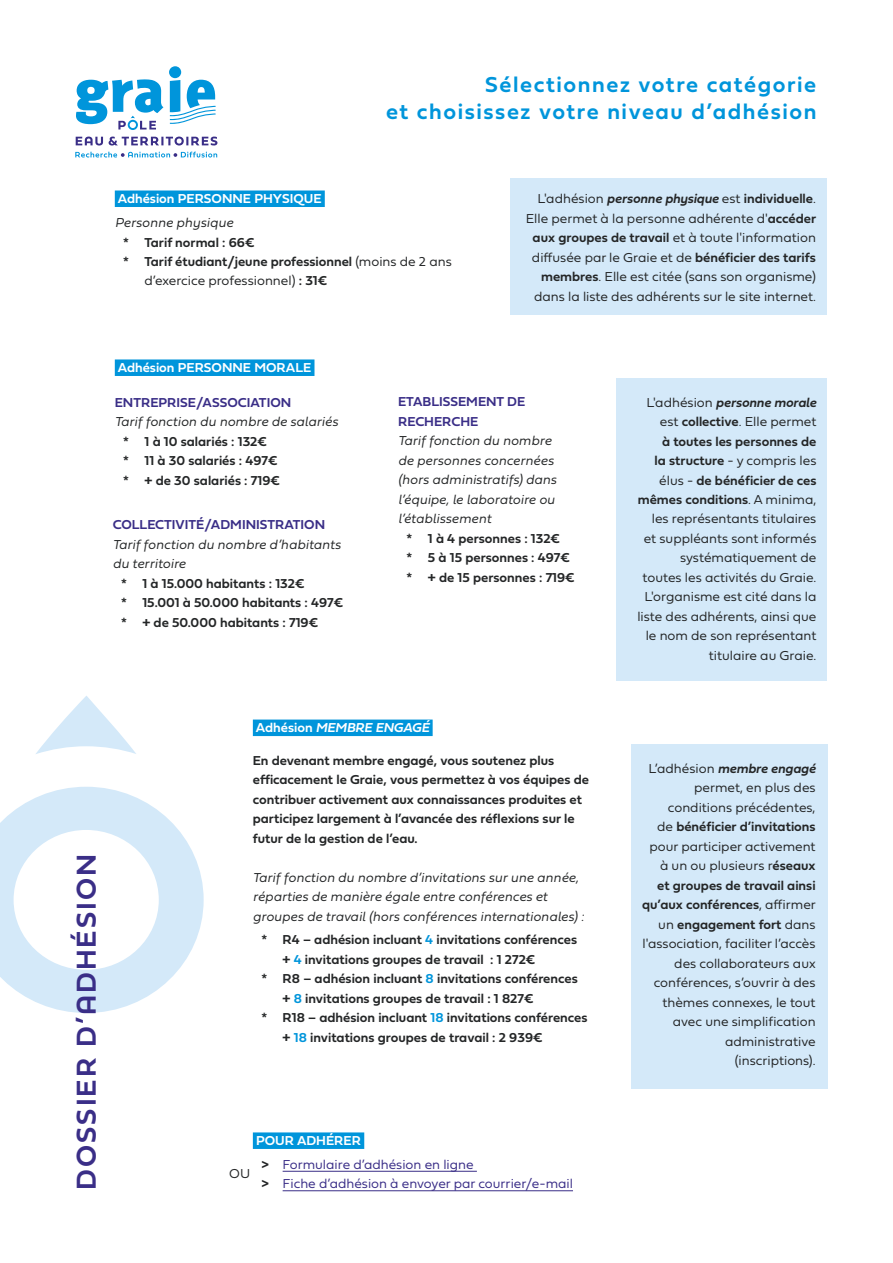
<style>
.page{position:relative;width:893px;height:1263px;background:#fff}
.page>*{position:absolute;margin:0;border:0;box-sizing:border-box;transform-origin:0 0}
.t1{font:28.5px "Fieldwork Geo Demibold";letter-spacing:.07em;color:#3a2e87}
.t2{font:22.5px/27px "Fieldwork Geo Demibold";letter-spacing:.07em;color:#0095db;text-align:right}
.t3{font:13.5px/19.5px "Fieldwork Geo Demibold";color:#242627}
.t4{font:13.5px/19.5px "Fieldwork Geo Light";color:#242627;text-align:right}
.t5{font:italic 300 13.5px/19.5px "Fieldwork";color:#242627}
.t6{font:italic 600 13.5px "Fieldwork";color:#242627}
.t7{font:13.5px/19.5px "Fieldwork Geo Demibold";color:#3a2e87}
.t8{font:13.5px/19.5px "Fieldwork Geo Light";color:#3a2e87}
.t9{font:13.5px "Fieldwork Geo Demibold";color:#fff}
.t10{font:italic 600 13.5px "Fieldwork";color:#fff}
.s1{font-family:"Fieldwork Geo Light"}
.s2{font-family:"Fieldwork Geo Demibold"}
.s3{font-family:"Fieldwork Geo Light";font-weight:400;font-style:normal}
.s4{font-family:"Fieldwork Geo Demibold";font-weight:400;font-style:normal}
.s5{color:#0095db}
.s6{font-family:"Fieldwork Geo Demibold";color:#242627}
</style>
<div class="page">
<div style="left:510px;top:179px;width:317px;height:136px;background:#d4e9f9"></div>
<div style="left:617px;top:378px;width:210px;height:302px;background:#d4e9f9"></div>
<div style="left:631px;top:744px;width:196px;height:344px;background:#d4e9f9"></div>
<div style="left:115px;top:190px;width:210px;height:17px;background:#0095db"></div>
<div style="left:115px;top:359px;width:199px;height:17px;background:#0095db"></div>
<div style="left:253px;top:719px;width:180px;height:17px;background:#0095db"></div>
<div style="left:253px;top:1132px;width:111px;height:17px;background:#0095db"></div>
<hr style="left:283px;top:1171px;width:194px;height:1px;background:#3a2e87">
<hr style="left:283px;top:1190px;width:290px;height:1px;background:#3a2e87">
<svg style="left:0;top:787px;width:204px;height:226px"></svg>
<svg style="left:36px;top:696px;width:100px;height:58px"></svg>
<svg style="left:76px;top:137px;width:141px;height:9px"></svg>
<svg style="left:75px;top:152px;width:142px;height:5px"></svg>
<div style="left:169px;top:66px;width:12px;height:12px;background:#0095db;border-radius:50%"></div>
<svg style="left:170px;top:80px;width:46px;height:44px"></svg>
<svg style="left:76px;top:79px;width:87px;height:51px"></svg>
<h2 class="t2" style="left:386px;top:70px;width:432px">Sélectionnez votre catégorie<br>et choisissez votre niveau d’adhésion</h2>
<p class="t9" style="left:118px;top:188px;width:205px">Adhésion PERSONNE PHYSIQUE</p>
<p class="t5" style="left:115px;top:212px;width:120px">Personne physique</p>
<p class="t3" style="left:123px;top:232px;width:330px">* Tarif normal : 66€<br>* Tarif étudiant/jeune professionnel <span class="s1">(moins de 2 ans</span></p>
<p class="t4" style="left:145px;top:271px;width:184px">d’exercice professionnel) <span class="s2">: 31€</span></p>
<p class="t6" style="left:538px;top:188px;width:280px"><span class="s3">L'adhésion</span> personne physique <span class="s3">est</span> <span class="s4">individuelle</span><span class="s3">.</span></p>
<p class="t4" style="left:526px;top:208px;width:292px">Elle permet à la personne adhérente d'<span class="s2">accéder aux groupes de travail</span> et à toute l'information diffusée par le Graie et de <span class="s2">bénéficier des tarifs membres</span>. Elle est citée (sans son organisme) dans la liste des adhérents sur le site internet.</p>
<p class="t9" style="left:118px;top:357px;width:195px">Adhésion PERSONNE MORALE</p>
<p class="t7" style="left:115px;top:392px;width:178px">ENTREPRISE/ASSOCIATION</p>
<p class="t5" style="left:115px;top:411px;width:225px">Tarif fonction du nombre de salariés</p>
<p class="t3" style="left:123px;top:431px;width:158px">* 1 à 10 salariés : 132€<br>* 11 à 30 salariés : 497€ * + de 30 salariés : 719€</p>
<p class="t7" style="left:113px;top:514px;width:214px">COLLECTIVITÉ/ADMINISTRATION</p>
<p class="t5" style="left:113px;top:534px;width:230px">Tarif fonction du nombre d’habitants du territoire</p>
<p class="t3" style="left:121px;top:573px;width:223px">* 1 à 15.000 habitants : 132€<br>* 15.001 à 50.000 habitants : 497€ * + de 50.000 habitants : 719€</p>
<p class="t7" style="left:398px;top:392px;width:129px">ETABLISSEMENT DE<br>RECHERCHE</p>
<p class="t5" style="left:398px;top:431px;width:160px">Tarif fonction du nombre de personnes concernées (hors administratifs) dans l’équipe, le laboratoire ou l’établissement</p>
<p class="t3" style="left:407px;top:528px;width:169px">* 1 à 4 personnes : 132€<br>* 5 à 15 personnes : 497€ * + de 15 personnes : 719€</p>
<h1 class="t1" style="left:64px;top:1189px;width:337px;rotate:-90deg">DOSSIER D’ADHÉSION</h1>
<p class="t10" style="left:256px;top:717px;width:175px"><span class="s4">Adhésion</span> MEMBRE ENGAGÉ</p>
<p class="t3" style="left:253px;top:750px;width:338px">En devenant membre engagé, vous soutenez plus efficacement le Graie, vous permettez à vos équipes de contribuer activement aux connaissances produites et participez largement à l’avancée des réflexions sur le futur de la gestion de l’eau.</p>
<p class="t5" style="left:253px;top:867px;width:333px">Tarif fonction du nombre d’invitations sur une année, réparties de manière égale entre conférences et groupes de travail (hors conférences internationales) :</p>
<p class="t3" style="left:261px;top:929px;width:317px">* R4 – adhésion incluant <span class="s5">4</span> invitations conférences</p>
<p class="t3" style="left:283px;top:949px;width:254px">+ <span class="s5">4</span> invitations groupes de travail : 1 272€</p>
<p class="t3" style="left:261px;top:968px;width:318px">* R8 – adhésion incluant <span class="s5">8</span> invitations conférences</p>
<p class="t3" style="left:283px;top:988px;width:252px">+ <span class="s5">8</span> invitations groupes de travail : 1 827€</p>
<p class="t3" style="left:261px;top:1007px;width:328px">* R18 – adhésion incluant <span class="s5">18</span> invitations conférences</p>
<p class="t3" style="left:283px;top:1027px;width:261px">+ <span class="s5">18</span> invitations groupes de travail : 2 939€</p>
<p class="t4" style="left:229px;top:1163px;width:22px">OU</p>
<p class="t9" style="left:256px;top:1130px;width:106px">POUR ADHÉRER</p>
<p class="t8" style="left:261px;top:1154px;width:313px"><span class="s6">&gt;</span> Formulaire d’adhésion en ligne<br><span class="s6">&gt;</span> Fiche d’adhésion à envoyer par courrier/e-mail</p>
<p class="t6" style="left:647px;top:391px;width:171px"><span class="s3">L'adhésion</span> personne morale</p>
<p class="t4" style="left:660px;top:411px;width:158px">est <span class="s2">collective</span>. Elle permet</p>
<p class="t3" style="left:662px;top:431px;width:156px">à toutes les personnes de</p>
<p class="t4" style="left:655px;top:450px;width:163px"><span class="s2">la structure</span> - y compris les</p>
<p class="t3" style="left:638px;top:470px;width:180px;text-align:right"><span class="s1">élus -</span> de bénéficier de ces mêmes conditions<span class="s1">. A minima,</span></p>
<p class="t4" style="left:637px;top:509px;width:181px">les représentants titulaires et suppléants sont informés systématiquement de<br>toutes les activités du Graie.<br>L'organisme est cité dans la liste des adhérents, ainsi que le nom de son représentant titulaire au Graie.</p>
<p class="t6" style="left:649px;top:758px;width:169px"><span class="s3">L’adhésion</span> membre engagé</p>
<p class="t4" style="left:668px;top:777px;width:149px">permet, en plus des conditions précédentes,</p>
<p class="t3" style="left:657px;top:816px;width:160px"><span class="s1">de</span> bénéficier d’invitations</p>
<p class="t4" style="left:649px;top:836px;width:168px">pour participer activement à un ou plusieurs r<span class="s2">éseaux</span></p>
<p class="t3" style="left:642px;top:875px;width:175px;text-align:right">et groupes de travail ainsi qu’aux conférences<span class="s1">, affirmer un</span> engagement fort <span class="s1">dans</span></p>
<p class="t4" style="left:643px;top:933px;width:175px">l'association, faciliter l’accès des collaborateurs aux conférences, s’ouvrir à des thèmes connexes, le tout avec une simplification administrative (inscriptions).</p>
</div>
